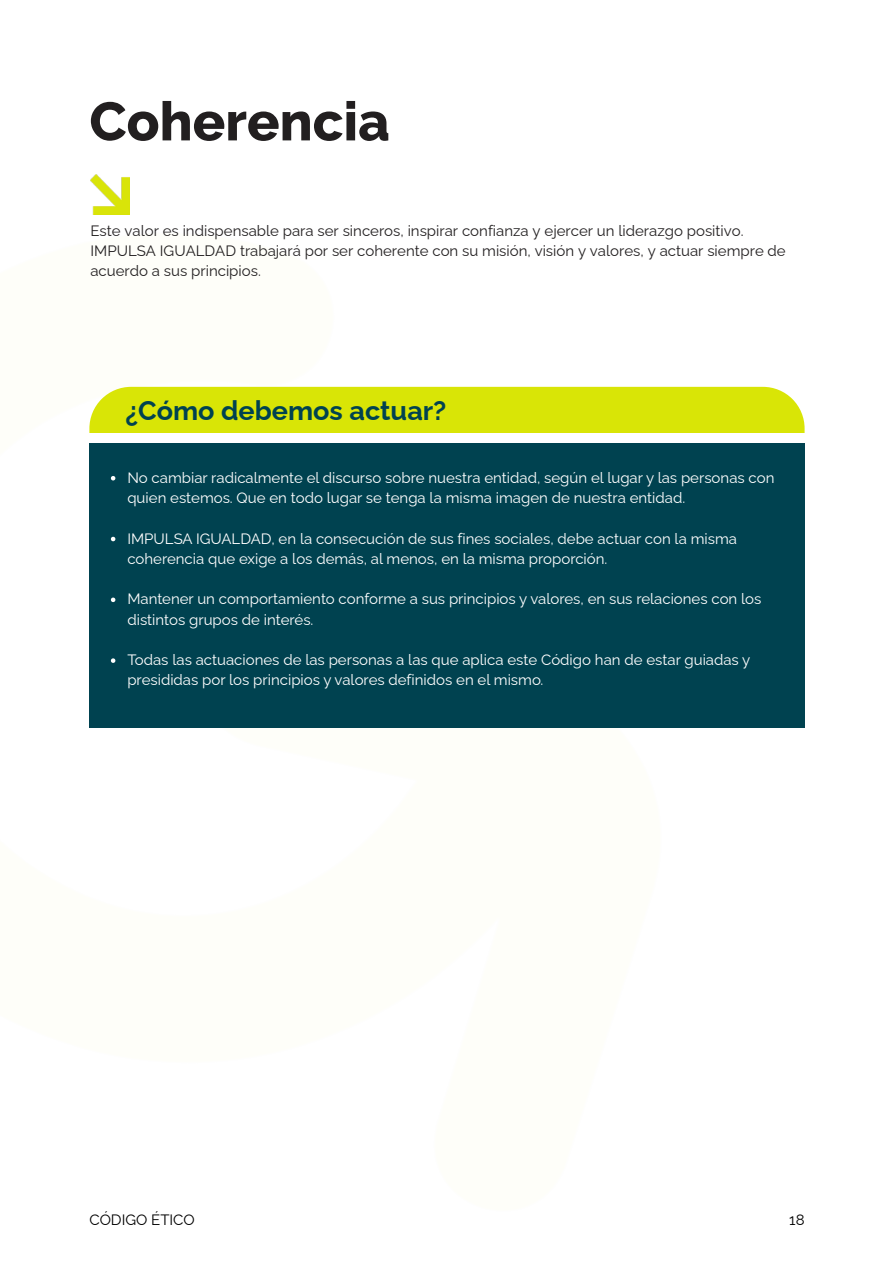
<style>
.page{position:relative;width:894px;height:1264px;background:#fff}
.page>*{position:absolute;margin:0;border:0;box-sizing:border-box;transform-origin:0 0}
.t1{font:800 54px "Raleway";color:#221f20}
.t2{font:700 27px "Raleway";color:#004250}
.t3{font:15px/20.2px "Raleway";color:#fff}
.t4{font:15px/20.2px "Raleway";color:#221f20}
.t5{font:15px "Raleway";color:#000}
</style>
<div class="page">
<img style="left:90px;top:175px;width:40px;height:39px">
<div style="left:89px;top:387px;width:715px;height:46px;background:#d9e506"></div>
<div style="left:89px;top:443px;width:715px;height:284px;background:#004250"></div>
<svg style="left:111px;top:476px;width:4px;height:4px"></svg>
<svg style="left:111px;top:537px;width:4px;height:4px"></svg>
<svg style="left:111px;top:597px;width:4px;height:5px"></svg>
<svg style="left:111px;top:658px;width:4px;height:5px"></svg>
<h1 class="t1" style="left:89px;top:90px;width:302px">Coherencia</h1>
<p class="t4" style="left:90px;top:220px;width:696px">Este valor es indispensable para ser sinceros, inspirar confianza y ejercer un liderazgo positivo.<br>IMPULSA IGUALDAD trabajará por ser coherente con su misión, visión y valores, y actuar siempre de acuerdo a sus principios.</p>
<h2 class="t2" style="left:126px;top:394px;width:322px">¿Cómo debemos actuar?</h2>
<p class="t3" style="left:127px;top:467px;width:648px">No cambiar radicalmente el discurso sobre nuestra entidad, según el lugar y las personas con quien estemos. Que en todo lugar se tenga la misma imagen de nuestra entidad.</p>
<p class="t3" style="left:127px;top:528px;width:611px">IMPULSA IGUALDAD, en la consecución de sus fines sociales, debe actuar con la misma coherencia que exige a los demás, al menos, en la misma proporción.</p>
<p class="t3" style="left:127px;top:589px;width:635px">Mantener un comportamiento conforme a sus principios y valores, en sus relaciones con los distintos grupos de interés.</p>
<p class="t3" style="left:127px;top:649px;width:624px">Todas las actuaciones de las personas a las que aplica este Código han de estar guiadas y presididas por los principios y valores definidos en el mismo.</p>
<p class="t5" style="left:89px;top:1210px;width:107px">CÓDIGO ÉTICO</p>
<p class="t5" style="left:789px;top:1210px;width:17px">18</p>
</div>
